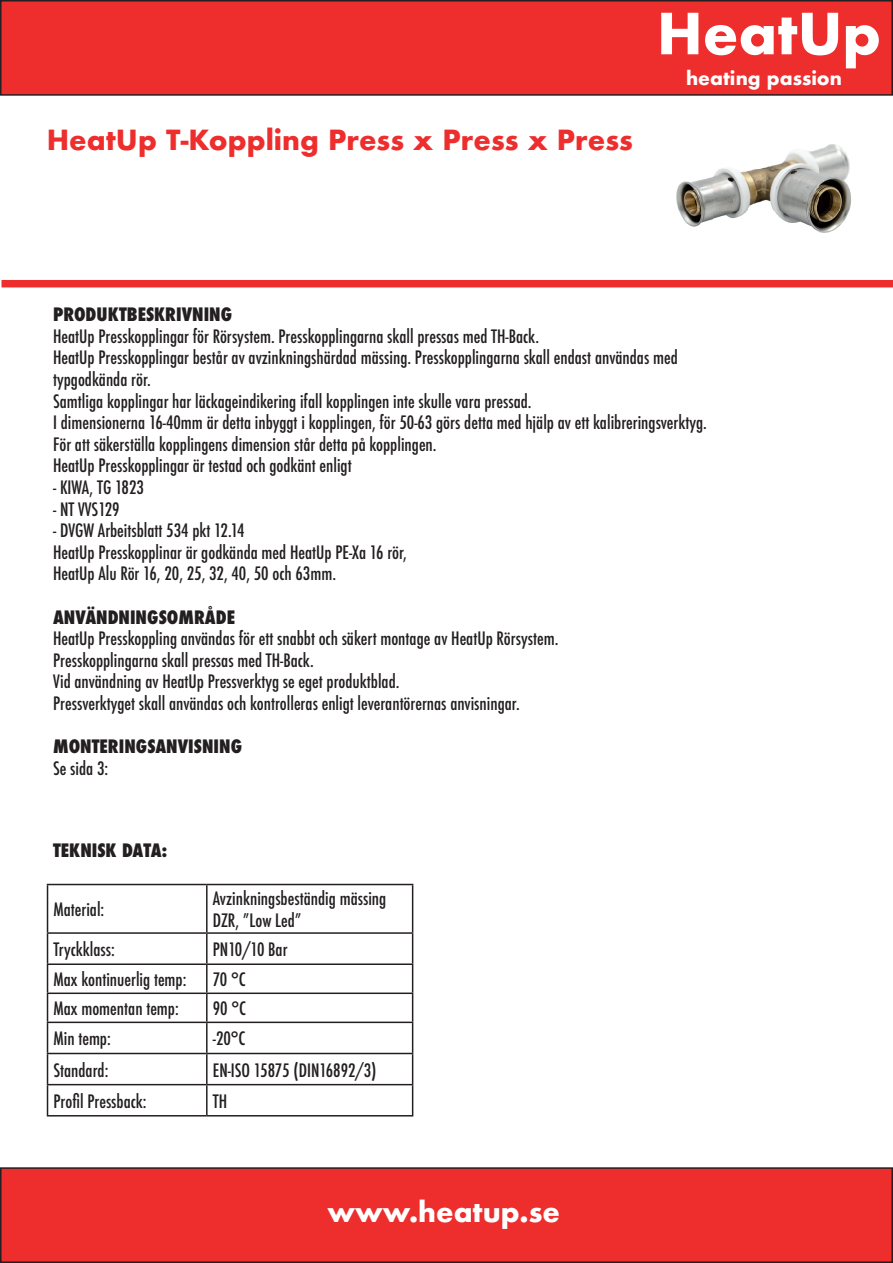
<style>
.page{position:relative;width:893px;height:1263px;background:#fff}
.page>*{position:absolute;margin:0;border:0;box-sizing:border-box;transform-origin:0 0}
.t1{font:700 55.05px "Futura";color:#fff}
.t2{font:700 27px "Futura";color:#ee2d2d}
.t3{font:700 27px "Futura";color:#fff}
.t4{font:700 18.3px "Futura";color:#fff}
.t5{font:500 condensed 18px/21.6px "Futura";color:#231f20}
.t6{font:800 condensed 18px "Futura";color:#231f20}
</style>
<div class="page">
<div style="left:1px;top:1px;width:891px;height:94px;background:#ee2d2d"></div>
<div style="left:0;top:0;width:893px;height:96px;border:2px solid #231f20"></div>
<div style="left:2px;top:280px;width:891px;height:7px;background:#ee2d2d"></div>
<div style="left:1px;top:1168px;width:891px;height:94px;background:#ee2d2d"></div>
<div style="left:0;top:1167px;width:893px;height:96px;border:2px solid #231f20"></div>
<hr style="left:47px;top:884px;width:160px;height:1px;background:#231f20">
<hr style="left:47px;top:885px;width:1px;height:47px;background:#231f20">
<hr style="left:207px;top:884px;width:206px;height:1px;background:#231f20">
<hr style="left:206px;top:885px;width:2px;height:47px;background:#231f20">
<hr style="left:412px;top:885px;width:1px;height:47px;background:#231f20">
<hr style="left:47px;top:932px;width:160px;height:2px;background:#231f20">
<hr style="left:207px;top:932px;width:206px;height:2px;background:#231f20">
<hr style="left:206px;top:934px;width:2px;height:29px;background:#231f20">
<hr style="left:47px;top:963px;width:160px;height:2px;background:#231f20">
<hr style="left:207px;top:963px;width:206px;height:2px;background:#231f20">
<hr style="left:206px;top:965px;width:2px;height:27px;background:#231f20">
<hr style="left:47px;top:992px;width:160px;height:2px;background:#231f20">
<svg style="left:47px;top:934px;width:1px;height:87px"></svg>
<hr style="left:207px;top:992px;width:206px;height:2px;background:#231f20">
<hr style="left:206px;top:994px;width:2px;height:27px;background:#231f20">
<svg style="left:412px;top:934px;width:1px;height:87px"></svg>
<hr style="left:47px;top:1021px;width:160px;height:2px;background:#231f20">
<hr style="left:47px;top:1023px;width:1px;height:30px;background:#231f20">
<hr style="left:207px;top:1021px;width:206px;height:2px;background:#231f20">
<hr style="left:206px;top:1023px;width:2px;height:30px;background:#231f20">
<hr style="left:412px;top:1023px;width:1px;height:30px;background:#231f20">
<hr style="left:47px;top:1053px;width:160px;height:1px;background:#231f20">
<hr style="left:47px;top:1054px;width:1px;height:30px;background:#231f20">
<hr style="left:207px;top:1053px;width:206px;height:1px;background:#231f20">
<hr style="left:206px;top:1054px;width:2px;height:30px;background:#231f20">
<hr style="left:412px;top:1054px;width:1px;height:30px;background:#231f20">
<hr style="left:47px;top:1084px;width:160px;height:1px;background:#231f20">
<hr style="left:47px;top:1085px;width:1px;height:30px;background:#231f20">
<hr style="left:207px;top:1084px;width:206px;height:1px;background:#231f20">
<hr style="left:206px;top:1085px;width:2px;height:30px;background:#231f20">
<hr style="left:412px;top:1085px;width:1px;height:30px;background:#231f20">
<hr style="left:47px;top:1115px;width:160px;height:1px;background:#231f20">
<hr style="left:207px;top:1115px;width:206px;height:1px;background:#231f20">
<img style="left:676px;top:144px;width:175px;height:89px">
<h2 class="t2" style="left:47px;top:120px;width:588px">HeatUp T-Koppling Press x Press x Press</h2>
<h1 class="t1" style="left:657px;top:-6px;width:226px">HeatUp</h1>
<p class="t4" style="left:686px;top:65px;width:157px">heating passion</p>
<p class="t6" style="left:53px;top:302px;width:181px">PRODUKTBESKRIVNING</p>
<p class="t5" style="left:53px;top:325px;width:655px">HeatUp Presskopplingar för Rörsystem. Presskopplingarna skall pressas med TH-Back.<br>HeatUp Presskopplingar består av avzinkningshärdad mässing. Presskopplingarna skall endast användas med typgodkända rör.<br>Samtliga kopplingar har läckageindikering ifall kopplingen inte skulle vara pressad.<br>I dimensionerna 16-40mm är detta inbyggt i kopplingen, för 50-63 görs detta med hjälp av ett kalibreringsverktyg.<br>För att säkerställa kopplingens dimension står detta på kopplingen.<br>HeatUp Presskopplingar är testad och godkänt enligt</p>
<p class="t5" style="left:53px;top:477px;width:92px">- KIWA, TG 1823</p>
<p class="t5" style="left:53px;top:498px;width:68px">- NT VVS129</p>
<p class="t5" style="left:53px;top:520px;width:355px">- DVGW Arbeitsblatt 534 pkt 12.14<br>HeatUp Presskopplinar är godkända med HeatUp PE-Xa 16 rör,<br>HeatUp Alu Rör 16, 20, 25, 32, 40, 50 och 63mm.</p>
<p class="t6" style="left:53px;top:605px;width:183px">ANVÄNDNINGSOMRÅDE</p>
<p class="t5" style="left:53px;top:628px;width:507px">HeatUp Presskoppling användas för ett snabbt och säkert montage av HeatUp Rörsystem.<br>Presskopplingarna skall pressas med TH-Back.<br>Vid användning av HeatUp Pressverktyg se eget produktblad.<br>Pressverktyget skall användas och kontrolleras enligt leverantörernas anvisningar.</p>
<p class="t6" style="left:53px;top:734px;width:190px">MONTERINGSANVISNING</p>
<p class="t5" style="left:53px;top:757px;width:57px">Se sida 3:</p>
<p class="t6" style="left:53px;top:838px;width:115px">TEKNISK DATA:</p>
<p class="t5" style="left:54px;top:899px;width:52px">Material:</p>
<p class="t5" style="left:213px;top:888px;width:175px">Avzinkningsbeständig mässing<br>DZR, ”Low Led”</p>
<p class="t5" style="left:54px;top:939px;width:63px">Tryckklass:</p>
<p class="t5" style="left:213px;top:939px;width:76px">PN10/10 Bar</p>
<p class="t5" style="left:54px;top:969px;width:134px">Max kontinuerlig temp:</p>
<p class="t5" style="left:213px;top:969px;width:34px">70 °C</p>
<p class="t5" style="left:54px;top:998px;width:127px">Max momentan temp:</p>
<p class="t5" style="left:213px;top:998px;width:35px">90 °C</p>
<p class="t5" style="left:54px;top:1028px;width:59px">Min temp:</p>
<p class="t5" style="left:213px;top:1028px;width:34px">-20°C</p>
<p class="t5" style="left:54px;top:1059px;width:56px">Standard:</p>
<p class="t5" style="left:213px;top:1059px;width:165px">EN-ISO 15875 (DIN16892/3)</p>
<p class="t5" style="left:54px;top:1090px;width:95px">Profil Pressback:</p>
<p class="t5" style="left:213px;top:1090px;width:16px">TH</p>
<h2 class="t3" style="left:327px;top:1192px;width:234px">www.heatup.se</h2>
</div>
